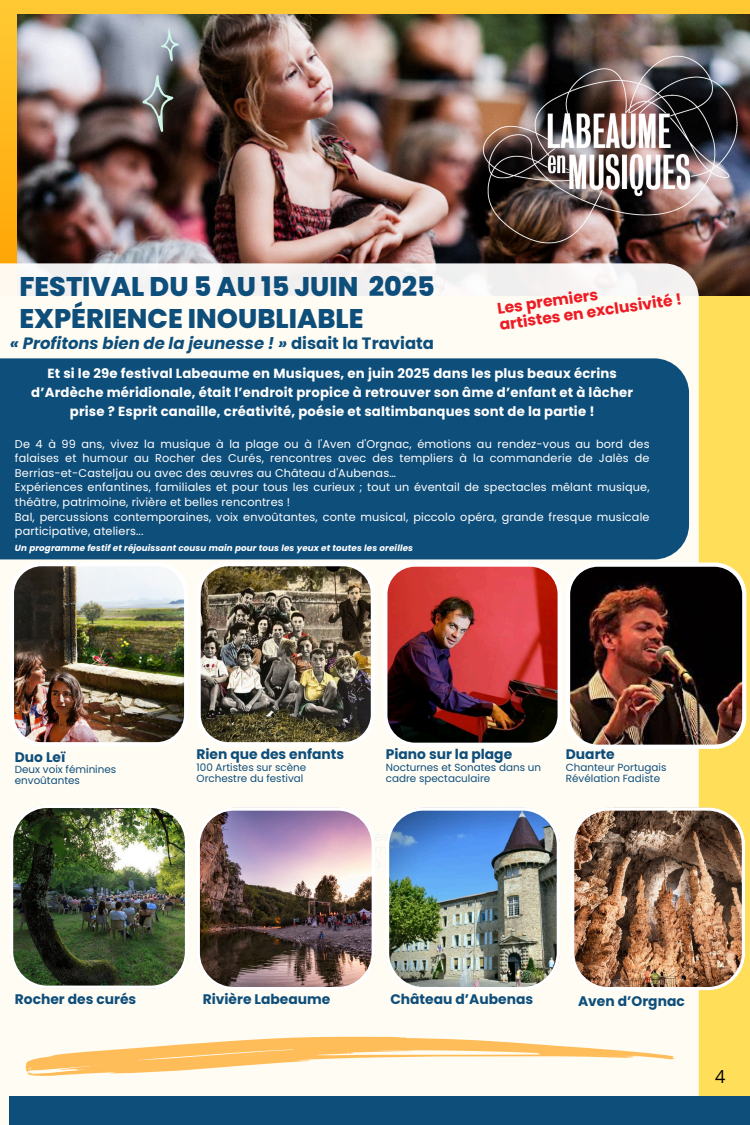
<style>
.page{position:relative;width:750px;height:1125px;background:#ffde59}
.page>*{position:absolute;margin:0;border:0;box-sizing:border-box;transform-origin:0 0}
.t1{font:800 27px/31.5px "Poppins";color:#0e4e7a}
.t2{font:18px "Open Sans";color:#000}
.t3{font:italic 700 16.45px "Poppins";color:#0e4e7a}
.t4{font:700 15.55px/16.4px "Poppins";color:#ed1c24}
.t5{font:700 13.85px "Poppins";color:#0e4e7a}
.t6{font:700 13.25px/19.1px "Poppins";letter-spacing:.015em;color:#fff;text-align:center}
.t7{font:11.25px/14.6px "Poppins";letter-spacing:.015em;color:#fff}
.t8{font:10.35px/10.9px "Poppins";color:#0e4e7a}
.t9{font:italic 700 8.75px "Poppins";letter-spacing:.015em;color:#fff}
.s1{font-style:normal}
</style>
<div class="page">
<svg style="left:0;top:0;width:750px;height:263px;background:#f7be2d"></svg>
<img style="left:17px;top:15px;width:457px;height:248px">
<div style="left:0;top:263px;width:699px;height:862px;background:#fffcf4"></div>
<img style="left:10px;top:562px;width:178px;height:184px">
<img style="left:197px;top:562px;width:178px;height:184px">
<img style="left:383px;top:562px;width:363px;height:187px">
<div style="left:0;top:358px;width:689px;height:201px;background:#0e4e7a"></div>
<div style="left:10px;top:1096px;width:740px;height:29px;background:#0e4e7a"></div>
<img style="left:10px;top:805px;width:178px;height:184px">
<img style="left:474px;top:15px;width:276px;height:281px">
<img style="left:197px;top:807px;width:178px;height:183px">
<img style="left:386px;top:807px;width:174px;height:183px">
<img style="left:571px;top:807px;width:174px;height:183px">
<svg style="left:142px;top:28px;width:37px;height:104px;background:#808488"></svg>
<svg style="left:25px;top:1037px;width:650px;height:39px;background:#ffe0b1"></svg>
<p class="t1" style="left:19px;top:271px;width:417px">FESTIVAL DU 5 AU 15 JUIN 2025<br>EXPÉRIENCE INOUBLIABLE</p>
<p class="t6" style="left:31px;top:364px;width:603px">Et si le 29e festival Labeaume en Musiques, en juin 2025 dans les plus beaux écrins d’Ardèche méridionale, était l’endroit propice à retrouver son âme d’enfant et à lâcher prise ? Esprit canaille, créativité, poésie et saltimbanques sont de la partie !</p>
<p class="t7" style="left:15px;top:436px;width:636px;text-align:justify">De 4 à 99 ans, vivez la musique à la plage ou à l'Aven d'Orgnac, émotions au rendez-vous au bord des falaises et humour au Rocher des Curés, rencontres avec des templiers à la commanderie de Jalès de Berrias-et-Casteljau ou avec des œuvres au Château d'Aubenas…</p>
<p class="t7" style="left:15px;top:480px;width:636px">Expériences enfantines, familiales et pour tous les curieux ; tout un éventail de spectacles mêlant musique, théâtre, patrimoine, rivière et belles rencontres !</p>
<p class="t7" style="left:15px;top:509px;width:636px">Bal, percussions contemporaines, voix envoûtantes, conte musical, piccolo opéra, grande fresque musicale participative, ateliers...</p>
<p class="t9" style="left:15px;top:542px;width:400px">Un programme festif et réjouissant cousu main pour tous les yeux et toutes les oreilles</p>
<h2 class="t4" style="left:496px;top:300px;width:185px;rotate:-8deg">Les premiers<br>artistes en exclusivité !</h2>
<p class="t3" style="left:10px;top:332px;width:426px">« Profitons bien de la jeunesse ! » <span class="s1">disait la Traviata</span></p>
<h5 class="t5" style="left:15px;top:747px;width:52px">Duo Leï</h5>
<p class="t8" style="left:15px;top:764px;width:103px">Deux voix féminines envoûtantes</p>
<p class="t5" style="left:197px;top:745px;width:149px">Rien que des enfants</p>
<p class="t8" style="left:197px;top:762px;width:111px">100 Artistes sur scène</p>
<p class="t8" style="left:197px;top:773px;width:108px">Orchestre du festival</p>
<p class="t5" style="left:386px;top:745px;width:128px">Piano sur la plage</p>
<p class="t8" style="left:386px;top:762px;width:157px">Nocturnes et Sonates dans un cadre spectaculaire</p>
<p class="t5" style="left:566px;top:745px;width:50px">Duarte</p>
<p class="t8" style="left:566px;top:762px;width:102px">Chanteur Portugais<br>Révélation Fadiste</p>
<p class="t5" style="left:15px;top:990px;width:123px">Rocher des curés</p>
<p class="t5" style="left:203px;top:990px;width:129px">Rivière Labeaume</p>
<h5 class="t5" style="left:390px;top:990px;width:144px">Château d’Aubenas</h5>
<p class="t5" style="left:578px;top:992px;width:108px">Aven d’Orgnac</p>
<h2 class="t2" style="left:715px;top:1064px;width:12px">4</h2>
</div>
